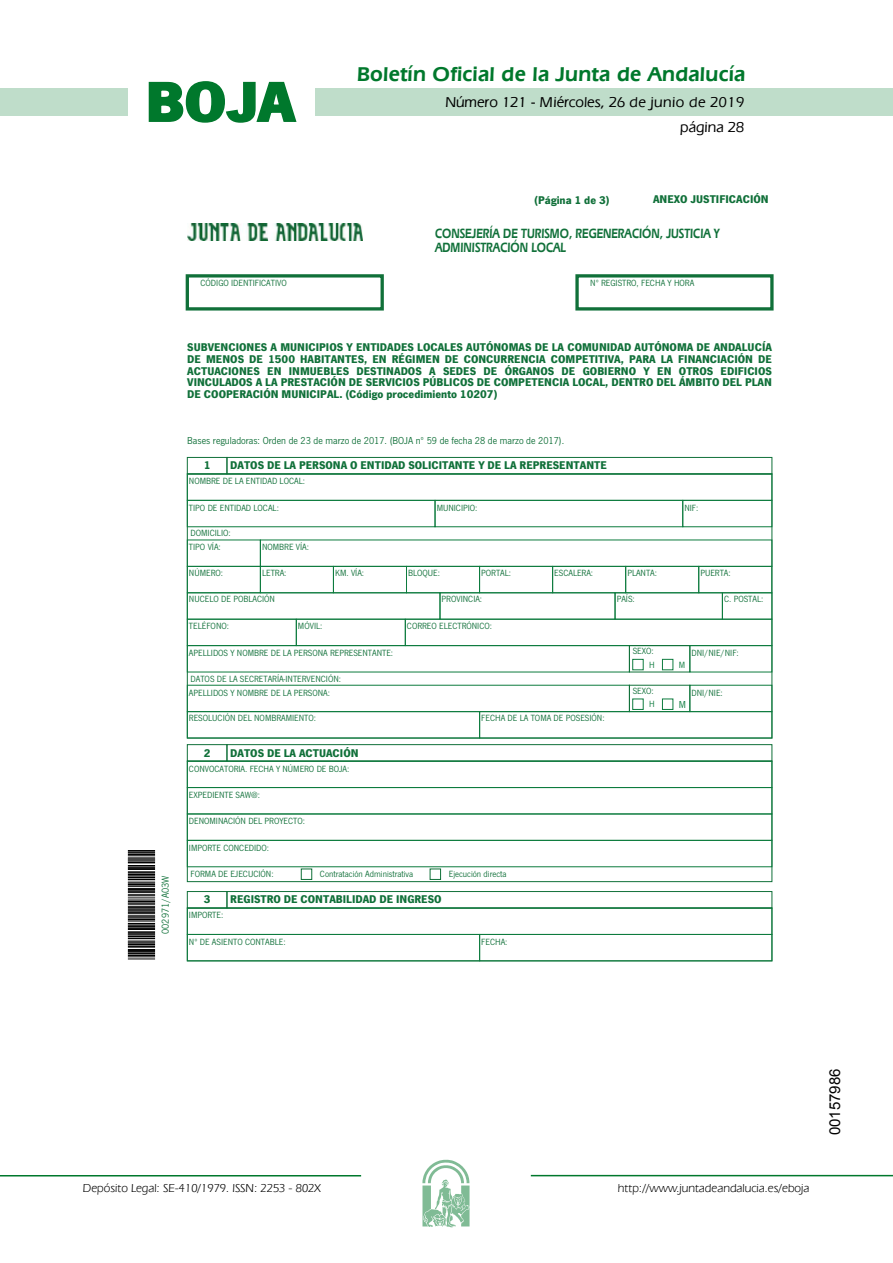
<style>
.page{position:relative;width:893px;height:1263px;background:#fff}
.page>*{position:absolute;margin:0;border:0;box-sizing:border-box;transform-origin:0 0}
.t1{font:700 57.75px "News Got T";color:#00782c;scale:1.14 1}
.t2{font:600 21px "Eras IT Cby BT";letter-spacing:.01em;color:#00782c}
.t3{font:500 15px/24.5px "Eras IT Cby BT";color:#000;text-align:right}
.t4{font:15px "Arial";color:#000}
.t5{font:600 13.95px/14px "Eras IT Cby BT";color:#107039;scale:.8 1}
.t6{font:12px "Eras IT Cby BT";color:#000}
.t7{font:700 11.7px/11.7px "News Got T";color:#107039;text-align:justify}
.t8{font:10.5px "News Got T";color:#107039}
.t9{font:10.5px "News Got T";color:#0f7139}
.t10{font:10.5px "News Got T";color:#0d7b3e}
.t11{font:9.3px/14.1px "News Got T";color:#107039}
.t12{font:9.3px "News Got T";color:#0d7b3e}
</style>
<div class="page">
<div style="left:315px;top:88px;width:577px;height:28px;background:#bfddca"></div>
<div style="left:0;top:88px;width:128px;height:28px;background:#bfddca"></div>
<hr style="left:0;top:1175px;width:361px;height:2px;background:#00782c">
<svg style="left:422px;top:1159px;width:47px;height:68px"></svg>
<hr style="left:531px;top:1175px;width:361px;height:1px;background:#00782c">
<svg style="left:148px;top:81px;width:149px;height:42px"></svg>
<img style="left:187px;top:223px;width:175px;height:17px">
<div style="left:186px;top:274px;width:198px;height:37px;border:3px solid #107039"></div>
<div style="left:575px;top:274px;width:198px;height:37px;border:3px solid #107039"></div>
<div style="left:187px;top:457px;width:40px;height:17px;border:1px solid #107039"></div>
<div style="left:226px;top:457px;width:546px;height:17px;border:1px solid #107039"></div>
<div style="left:187px;top:474px;width:585px;height:27px;border:1px solid #0d7b3e"></div>
<div style="left:187px;top:500px;width:248px;height:27px;border:1px solid #0d7b3e"></div>
<div style="left:435px;top:500px;width:248px;height:27px;border:1px solid #0d7b3e"></div>
<div style="left:682px;top:500px;width:90px;height:27px;border:1px solid #0d7b3e"></div>
<div style="left:187px;top:566px;width:73px;height:27px;border:1px solid #0d7b3e"></div>
<div style="left:260px;top:566px;width:73px;height:27px;border:1px solid #0d7b3e"></div>
<div style="left:333px;top:566px;width:73px;height:27px;border:1px solid #0d7b3e"></div>
<div style="left:406px;top:566px;width:73px;height:27px;border:1px solid #0d7b3e"></div>
<div style="left:479px;top:566px;width:73px;height:27px;border:1px solid #0d7b3e"></div>
<div style="left:552px;top:566px;width:74px;height:27px;border:1px solid #0d7b3e"></div>
<div style="left:625px;top:566px;width:74px;height:27px;border:1px solid #0d7b3e"></div>
<div style="left:698px;top:566px;width:74px;height:27px;border:1px solid #0d7b3e"></div>
<div style="left:722px;top:593px;width:50px;height:26px;border:1px solid #0d7b3e"></div>
<div style="left:187px;top:619px;width:109px;height:27px;border:1px solid #0d7b3e"></div>
<div style="left:296px;top:619px;width:109px;height:27px;border:1px solid #0d7b3e"></div>
<div style="left:405px;top:619px;width:367px;height:27px;border:1px solid #0d7b3e"></div>
<div style="left:187px;top:645px;width:442px;height:27px;border:1px solid #0d7b3e"></div>
<div style="left:629px;top:645px;width:61px;height:27px;border:1px solid #107039"></div>
<div style="left:632px;top:659px;width:11px;height:11px;border:1px solid #0d7b3e"></div>
<div style="left:662px;top:659px;width:11px;height:11px;border:1px solid #0d7b3e"></div>
<div style="left:689px;top:645px;width:83px;height:27px;border:1px solid #0d7b3e"></div>
<div style="left:632px;top:699px;width:11px;height:11px;border:1px solid #0d7b3e"></div>
<div style="left:662px;top:699px;width:11px;height:11px;border:1px solid #0d7b3e"></div>
<div style="left:689px;top:685px;width:83px;height:27px;border:1px solid #0d7b3e"></div>
<div style="left:187px;top:711px;width:293px;height:27px;border:1px solid #0d7b3e"></div>
<div style="left:479px;top:711px;width:293px;height:27px;border:1px solid #0d7b3e"></div>
<div style="left:187px;top:744px;width:40px;height:18px;border:1px solid #107039"></div>
<div style="left:226px;top:744px;width:546px;height:18px;border:1px solid #107039"></div>
<div style="left:187px;top:761px;width:585px;height:27px;border:1px solid #0d7b3e"></div>
<div style="left:187px;top:787px;width:585px;height:27px;border:1px solid #0d7b3e"></div>
<div style="left:187px;top:840px;width:585px;height:27px;border:1px solid #0d7b3e"></div>
<div style="left:301px;top:869px;width:11px;height:11px;border:1px solid #107039"></div>
<div style="left:430px;top:869px;width:11px;height:11px;border:1px solid #107039"></div>
<div style="left:187px;top:891px;width:40px;height:18px;border:1px solid #107039"></div>
<div style="left:226px;top:891px;width:546px;height:18px;border:1px solid #107039"></div>
<div style="left:187px;top:908px;width:585px;height:27px;border:1px solid #0d7b3e"></div>
<div style="left:187px;top:934px;width:293px;height:27px;border:1px solid #0d7b3e"></div>
<div style="left:479px;top:934px;width:293px;height:27px;border:1px solid #0d7b3e"></div>
<svg style="left:128px;top:913px;width:27px;height:47px"></svg>
<hr style="left:128px;top:911px;width:27px;height:2px;background:#000">
<hr style="left:128px;top:909px;width:27px;height:2px;background:#000">
<hr style="left:128px;top:907px;width:27px;height:2px;background:#000">
<svg style="left:128px;top:876px;width:27px;height:31px"></svg>
<hr style="left:128px;top:873px;width:27px;height:2px;background:#000">
<hr style="left:128px;top:871px;width:27px;height:2px;background:#000">
<svg style="left:128px;top:850px;width:27px;height:20px"></svg>
<h1 class="t1" style="left:145px;top:68px;width:133px">BOJA</h1>
<h2 class="t2" style="left:357px;top:62px;width:390px">Boletín Oficial de la Junta de Andalucía</h2>
<h3 class="t3" style="left:445px;top:90px;width:300px">Número 121 - Miércoles, 26 de junio de 2019 página 28</h3>
<p class="t7" style="left:534px;top:194px;width:77px">(Página 1 de 3)</p>
<p class="t7" style="left:653px;top:194px;width:117px">ANEXO JUSTIFICACIÓN</p>
<h3 class="t5" style="left:435px;top:226px;width:357px">CONSEJERÍA DE TURISMO, REGENERACIÓN, JUSTICIA Y<br>ADMINISTRACIÓN LOCAL</h3>
<p class="t11" style="left:200px;top:276px;width:88px">CÓDIGO IDENTIFICATIVO</p>
<p class="t11" style="left:590px;top:276px;width:105px">Nº REGISTRO, FECHA Y HORA</p>
<p class="t7" style="left:187px;top:342px;width:586px">SUBVENCIONES A MUNICIPIOS Y ENTIDADES LOCALES AUTÓNOMAS DE LA COMUNIDAD AUTÓNOMA DE ANDALUCÍA DE MENOS DE 1500 HABITANTES, EN RÉGIMEN DE CONCURRENCIA COMPETITIVA, PARA LA FINANCIACIÓN DE ACTUACIONES EN INMUEBLES DESTINADOS A SEDES DE ÓRGANOS DE GOBIERNO Y EN OTROS EDIFICIOS VINCULADOS A LA PRESTACIÓN DE SERVICIOS PÚBLICOS DE COMPETENCIA LOCAL, DENTRO DEL ÁMBITO DEL PLAN DE COOPERACIÓN MUNICIPAL. (Código procedimiento 10207)</p>
<p class="t8" style="left:187px;top:435px;width:378px">Bases reguladoras: Orden de 23 de marzo de 2017. (BOJA nº 59 de fecha 28 de marzo de 2017).</p>
<p class="t7" style="left:204px;top:460px;width:8px">1</p>
<p class="t7" style="left:230px;top:460px;width:378px">DATOS DE LA PERSONA O ENTIDAD SOLICITANTE Y DE LA REPRESENTANTE</p>
<p class="t11" style="left:189px;top:474px;width:118px">NOMBRE DE LA ENTIDAD LOCAL:</p>
<p class="t11" style="left:189px;top:501px;width:91px">TIPO DE ENTIDAD LOCAL:</p>
<p class="t11" style="left:436px;top:501px;width:42px">MUNICIPIO:</p>
<p class="t11" style="left:684px;top:501px;width:16px">NIF:</p>
<p class="t11" style="left:189px;top:526px;width:43px">DOMICILIO:<br>TIPO VÍA:</p>
<p class="t11" style="left:262px;top:540px;width:48px">NOMBRE VÍA:</p>
<p class="t11" style="left:189px;top:566px;width:36px">NÚMERO:</p>
<p class="t11" style="left:262px;top:566px;width:26px">LETRA:</p>
<p class="t11" style="left:335px;top:566px;width:31px">KM. VÍA:</p>
<p class="t11" style="left:408px;top:566px;width:33px">BLOQUE:</p>
<p class="t11" style="left:481px;top:566px;width:31px">PORTAL:</p>
<p class="t11" style="left:554px;top:566px;width:40px">ESCALERA:</p>
<p class="t11" style="left:627px;top:566px;width:31px">PLANTA:</p>
<p class="t11" style="left:700px;top:566px;width:32px">PUERTA:</p>
<p class="t11" style="left:189px;top:592px;width:87px">NUCELO DE POBLACIÓN</p>
<p class="t11" style="left:441px;top:592px;width:42px">PROVINCIA:</p>
<p class="t11" style="left:616px;top:592px;width:20px">PAÍS:</p>
<p class="t11" style="left:724px;top:592px;width:41px">C. POSTAL:</p>
<p class="t11" style="left:189px;top:619px;width:42px">TELÉFONO:</p>
<p class="t11" style="left:298px;top:619px;width:26px">MÓVIL:</p>
<p class="t11" style="left:407px;top:619px;width:87px">CORREO ELECTRÓNICO:</p>
<p class="t11" style="left:189px;top:646px;width:206px">APELLIDOS Y NOMBRE DE LA PERSONA REPRESENTANTE:</p>
<p class="t11" style="left:632px;top:644px;width:23px">SEXO:</p>
<p class="t12" style="left:649px;top:659px;width:7px">H</p>
<p class="t12" style="left:679px;top:659px;width:8px">M</p>
<p class="t11" style="left:691px;top:646px;width:49px">DNI/NIE/NIF:</p>
<p class="t9" style="left:160px;top:934px;width:60px;rotate:-90deg">002971/A03W</p>
<p class="t11" style="left:189px;top:672px;width:154px">DATOS DE LA SECRETARÍA-INTERVENCIÓN:<br>APELLIDOS Y NOMBRE DE LA PERSONA:</p>
<p class="t11" style="left:189px;top:711px;width:129px">RESOLUCIÓN DEL NOMBRAMIENTO:</p>
<p class="t11" style="left:481px;top:711px;width:125px">FECHA DE LA TOMA DE POSESIÓN:</p>
<p class="t7" style="left:204px;top:747px;width:8px">2</p>
<p class="t7" style="left:230px;top:747px;width:130px">DATOS DE LA ACTUACIÓN</p>
<p class="t11" style="left:189px;top:762px;width:162px">CONVOCATORIA. FECHA Y NÚMERO DE BOJA:</p>
<p class="t11" style="left:189px;top:788px;width:72px">EXPEDIENTE SAW@:</p>
<p class="t11" style="left:189px;top:814px;width:117px">DENOMINACIÓN DEL PROYECTO:</p>
<p class="t11" style="left:189px;top:841px;width:82px">IMPORTE CONCEDIDO:</p>
<p class="t11" style="left:191px;top:867px;width:84px">FORMA DE EJECUCIÓN:</p>
<p class="t11" style="left:320px;top:867px;width:95px">Contratación Administrativa</p>
<p class="t11" style="left:449px;top:867px;width:59px">Ejecución directa</p>
<p class="t7" style="left:204px;top:894px;width:8px">3</p>
<p class="t7" style="left:230px;top:894px;width:213px">REGISTRO DE CONTABILIDAD DE INGRESO</p>
<p class="t11" style="left:189px;top:908px;width:36px">IMPORTE:</p>
<p class="t11" style="left:189px;top:935px;width:98px">Nº DE ASIENTO CONTABLE:</p>
<p class="t11" style="left:481px;top:935px;width:28px">FECHA:</p>
<p class="t11" style="left:632px;top:684px;width:23px">SEXO:</p>
<p class="t12" style="left:649px;top:699px;width:7px">H</p>
<p class="t10" style="left:679px;top:698px;width:9px">M</p>
<p class="t11" style="left:691px;top:686px;width:33px">DNI/NIE:</p>
<p class="t6" style="left:83px;top:1181px;width:239px">Depósito Legal: SE-410/1979. ISSN: 2253 - 802X</p>
<p class="t6" style="left:618px;top:1181px;width:193px">http://www.juntadeandalucia.es/eboja</p>
<h3 class="t4" style="left:825px;top:1135px;width:68px;rotate:-90deg">00157986</h3>
</div>
